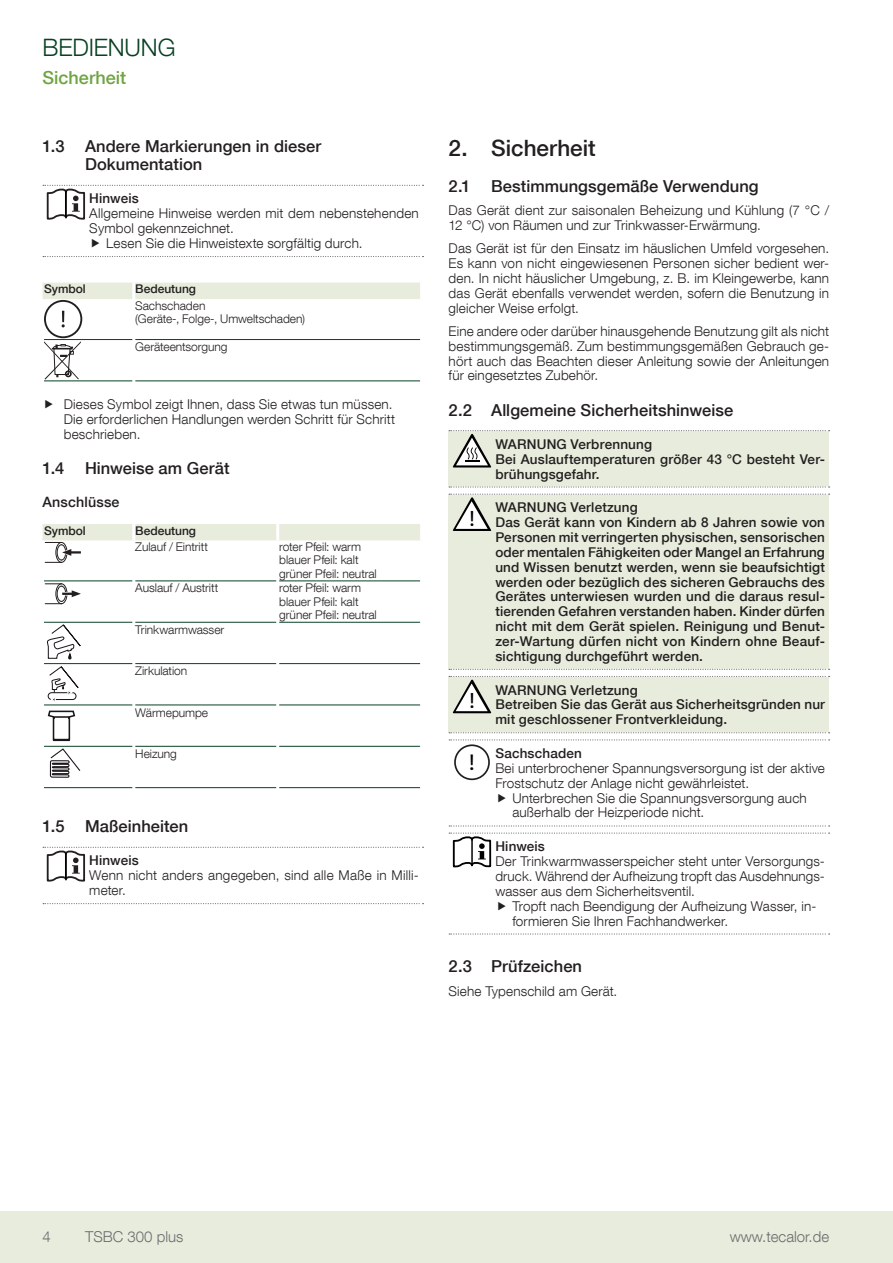
<style>
.page{position:relative;width:893px;height:1263px;background:#fff}
.page>*{position:absolute;margin:0;border:0;box-sizing:border-box;transform-origin:0 0}
.t1{font:300 24px "Helvetica Neue LT Com";color:#084123}
.t2{font:23.25px "STE Info Text";color:#000}
.t3{font:500 22.5px "Helvetica Neue LT Com";color:#231f20}
.t4{font:22.5px "STE Info Text";color:#000}
.t5{font:500 18px "Helvetica Neue LT Com";color:#6ea441}
.t6{font:500 16.5px/18.1px "Helvetica Neue LT Com";letter-spacing:.005em;color:#231f20}
.t7{font:300 15px "Helvetica Neue LT Com";color:#6c6d70}
.t8{font:500 14.25px "Helvetica Neue LT Com";letter-spacing:.01em;color:#231f20}
.t9{font:300 13.5px/14.9px "Helvetica Neue LT Com";letter-spacing:.015em;color:#231f20}
.t10{font:500 13.5px/14.9px "Helvetica Neue LT Com";letter-spacing:.015em;color:#231f20}
.t11{font:300 12px/13.2px "Helvetica Neue LT Com";letter-spacing:-.005em;color:#231f20}
.t12{font:500 12px "Helvetica Neue LT Com";letter-spacing:-.005em;color:#231f20}
</style>
<div class="page">
<div style="left:0;top:1212px;width:893px;height:51px;background:#e7ecdc"></div>
<svg style="left:43px;top:256px;width:381px;height:1px"></svg>
<svg style="left:43px;top:185px;width:381px;height:35px"></svg>
<hr style="left:65px;top:192px;width:2px;height:24px;background:#000">
<hr style="left:44px;top:380px;width:88px;height:1px;background:#084123">
<hr style="left:135px;top:380px;width:285px;height:1px;background:#084123">
<hr style="left:44px;top:580px;width:88px;height:1px;background:#084123">
<hr style="left:135px;top:580px;width:141px;height:1px;background:#084123">
<hr style="left:279px;top:580px;width:141px;height:1px;background:#084123">
<hr style="left:44px;top:622px;width:88px;height:1px;background:#084123">
<hr style="left:135px;top:622px;width:141px;height:1px;background:#084123">
<hr style="left:279px;top:622px;width:141px;height:1px;background:#084123">
<hr style="left:44px;top:663px;width:88px;height:1px;background:#084123">
<hr style="left:135px;top:663px;width:141px;height:1px;background:#084123">
<hr style="left:279px;top:663px;width:141px;height:1px;background:#084123">
<hr style="left:44px;top:704px;width:88px;height:1px;background:#084123">
<hr style="left:135px;top:704px;width:141px;height:1px;background:#084123">
<hr style="left:279px;top:704px;width:141px;height:1px;background:#084123">
<hr style="left:44px;top:746px;width:88px;height:1px;background:#084123">
<hr style="left:135px;top:746px;width:141px;height:1px;background:#084123">
<hr style="left:279px;top:746px;width:141px;height:1px;background:#084123">
<hr style="left:44px;top:787px;width:88px;height:1px;background:#084123">
<hr style="left:135px;top:787px;width:141px;height:1px;background:#084123">
<hr style="left:279px;top:787px;width:141px;height:1px;background:#084123">
<svg style="left:43px;top:903px;width:381px;height:1px"></svg>
<svg style="left:43px;top:847px;width:381px;height:34px"></svg>
<hr style="left:65px;top:854px;width:2px;height:24px;background:#000">
<div style="left:449px;top:431px;width:380px;height:56px;background:#e7ecdc"></div>
<svg style="left:449px;top:486px;width:381px;height:2px"></svg>
<svg style="left:449px;top:430px;width:381px;height:37px"></svg>
<div style="left:449px;top:494px;width:380px;height:175px;background:#e7ecdc"></div>
<svg style="left:449px;top:669px;width:381px;height:1px"></svg>
<svg style="left:449px;top:494px;width:381px;height:37px"></svg>
<div style="left:449px;top:676px;width:380px;height:57px;background:#e7ecdc"></div>
<svg style="left:449px;top:732px;width:381px;height:1px"></svg>
<svg style="left:449px;top:676px;width:381px;height:37px"></svg>
<svg style="left:449px;top:739px;width:381px;height:1px"></svg>
<svg style="left:449px;top:825px;width:381px;height:1px"></svg>
<div style="left:454px;top:744px;width:36px;height:36px;border:2px solid #231f20;border-radius:50%"></div>
<svg style="left:449px;top:933px;width:381px;height:1px"></svg>
<svg style="left:449px;top:832px;width:381px;height:35px"></svg>
<hr style="left:471px;top:839px;width:2px;height:25px;background:#000">
<svg style="left:43px;top:283px;width:378px;height:97px"></svg>
<svg style="left:43px;top:524px;width:377px;height:39px"></svg>
<svg style="left:45px;top:583px;width:36px;height:21px"></svg>
<svg style="left:47px;top:624px;width:35px;height:77px"></svg>
<svg style="left:47px;top:710px;width:29px;height:32px"></svg>
<svg style="left:49px;top:748px;width:32px;height:30px"></svg>
<h1 class="t1" style="left:43px;top:33px;width:62px">Bedienung</h1>
<h3 class="t5" style="left:43px;top:66px;width:85px">Sicherheit</h3>
<p class="t6" style="left:85px;top:137px;width:238px;text-indent:-43px">1.3 Andere Markierungen in dieser<br>Dokumentation</p>
<p class="t10" style="left:89px;top:191px;width:51px">Hinweis</p>
<p class="t9" style="left:89px;top:206px;width:331px">Allgemeine Hinweise werden mit dem nebenstehenden</p>
<p class="t9" style="left:89px;top:221px;width:146px">Symbol gekennzeichnet.</p>
<p class="t9" style="left:106px;top:235px;width:258px">Lesen Sie die Hinweistexte sorgfältig durch.</p>
<p class="t12" style="left:44px;top:282px;width:43px">Symbol</p>
<p class="t12" style="left:135px;top:282px;width:62px">Bedeutung</p>
<p class="t11" style="left:135px;top:299px;width:171px">Sachschaden<br>(Geräte-, Folge-, Umweltschaden)</p>
<p class="t11" style="left:135px;top:340px;width:94px">Geräteentsorgung</p>
<p class="t9" style="left:64px;top:397px;width:333px">Dieses Symbol zeigt Ihnen, dass Sie etwas tun müssen.<br>Die erforderlichen Handlungen werden Schritt für Schritt beschrieben.</p>
<p class="t6" style="left:43px;top:459px;width:189px">1.4 Hinweise am Gerät</p>
<p class="t8" style="left:43px;top:493px;width:79px">Anschlüsse</p>
<p class="t12" style="left:44px;top:523px;width:43px">Symbol</p>
<p class="t12" style="left:135px;top:523px;width:62px">Bedeutung</p>
<p class="t11" style="left:135px;top:540px;width:74px">Zulauf / Eintritt</p>
<p class="t11" style="left:279px;top:540px;width:99px">roter Pfeil: warm blauer Pfeil: kalt grüner Pfeil: neutral</p>
<p class="t11" style="left:135px;top:581px;width:85px">Auslauf / Austritt</p>
<p class="t11" style="left:279px;top:581px;width:99px">roter Pfeil: warm blauer Pfeil: kalt grüner Pfeil: neutral</p>
<p class="t11" style="left:135px;top:623px;width:91px">Trinkwarmwasser</p>
<p class="t11" style="left:135px;top:664px;width:53px">Zirkulation</p>
<p class="t11" style="left:135px;top:705px;width:74px">Wärmepumpe</p>
<p class="t11" style="left:135px;top:747px;width:43px">Heizung</p>
<p class="t6" style="left:43px;top:817px;width:147px">1.5 Maßeinheiten</p>
<p class="t10" style="left:89px;top:853px;width:51px">Hinweis</p>
<p class="t9" style="left:89px;top:868px;width:331px">Wenn nicht anders angegeben, sind alle Maße in Milli&shy;meter.</p>
<h3 class="t3" style="left:449px;top:135px;width:149px">2. Sicherheit</h3>
<p class="t6" style="left:449px;top:176px;width:312px">2.1 Bestimmungsgemäße Verwendung</p>
<p class="t9" style="left:449px;top:202px;width:382px">Das Gerät dient zur saisonalen Beheizung und Kühlung (7 °C /<br>12 °C) von Räumen und zur Trinkwasser-Erwärmung.</p>
<p class="t9" style="left:449px;top:241px;width:382px;text-align:justify">Das Gerät ist für den Einsatz im häuslichen Umfeld vorgesehen.<br>Es kann von nicht eingewiesenen Personen sicher bedient wer&shy;den. In nicht häuslicher Umgebung, z. B. im Kleingewerbe, kann das Gerät ebenfalls verwendet werden, sofern die Benutzung in gleicher Weise erfolgt.</p>
<p class="t9" style="left:449px;top:323px;width:382px;text-align:justify">Eine andere oder darüber hinausgehende Benutzung gilt als nicht bestimmungsgemäß. Zum bestimmungsgemäßen Gebrauch ge&shy;hört auch das Beachten dieser Anleitung sowie der Anleitungen für eingesetztes Zubehör.</p>
<p class="t6" style="left:449px;top:400px;width:286px">2.2 Allgemeine Sicherheitshinweise</p>
<p class="t10" style="left:495px;top:436px;width:331px">WARNUNG Verbrennung<br>Bei Auslauftemperaturen größer 43 °C besteht Ver&shy;brühungsgefahr.</p>
<h3 class="t4" style="left:469px;top:505px;width:8px">!</h3>
<p class="t10" style="left:495px;top:500px;width:331px">WARNUNG Verletzung<br>Das Gerät kann von Kindern ab 8 Jahren sowie von Personen mit verringerten physischen, sensorischen oder mentalen Fähigkeiten oder Mangel an Erfahrung und Wissen benutzt werden, wenn sie beaufsichtigt werden oder bezüglich des sicheren Gebrauchs des Gerätes unterwiesen wurden und die daraus resul&shy;tierenden Gefahren verstanden haben. Kinder dürfen nicht mit dem Gerät spielen. Reinigung und Benut&shy;zer-Wartung dürfen nicht von Kindern ohne Beauf&shy;sichtigung durchgeführt werden.</p>
<h3 class="t4" style="left:469px;top:688px;width:8px">!</h3>
<p class="t10" style="left:495px;top:682px;width:331px">WARNUNG Verletzung<br>Betreiben Sie das Gerät aus Sicherheitsgründen nur mit geschlossener Frontverkleidung.</p>
<h2 class="t2" style="left:468px;top:749px;width:8px">!</h2>
<p class="t10" style="left:495px;top:746px;width:88px">Sachschaden</p>
<p class="t9" style="left:495px;top:760px;width:331px">Bei unterbrochener Spannungsversorgung ist der aktive<br>Frostschutz der Anlage nicht gewährleistet.</p>
<p class="t9" style="left:512px;top:790px;width:296px">Unterbrechen Sie die Spannungsversorgung auch außerhalb der Heizperiode nicht.</p>
<p class="t10" style="left:495px;top:839px;width:51px">Hinweis</p>
<p class="t9" style="left:495px;top:853px;width:331px;text-align:justify">Der Trinkwarmwasserspeicher steht unter Versorgungs&shy;druck. Während der Aufheizung tropft das Ausdehnungs&shy;wasser aus dem Sicherheitsventil.</p>
<p class="t9" style="left:512px;top:898px;width:305px">Tropft nach Beendigung der Aufheizung Wasser, in&shy;formieren Sie Ihren Fachhandwerker.</p>
<p class="t6" style="left:449px;top:957px;width:135px">2.3 Prüfzeichen</p>
<p class="t9" style="left:449px;top:983px;width:170px">Siehe Typenschild am Gerät.</p>
<p class="t7" style="left:43px;top:1227px;width:10px">4</p>
<p class="t7" style="left:85px;top:1227px;width:100px">TSBC 300 plus</p>
<p class="t7" style="left:730px;top:1227px;width:101px">www.tecalor.de</p>
</div>
